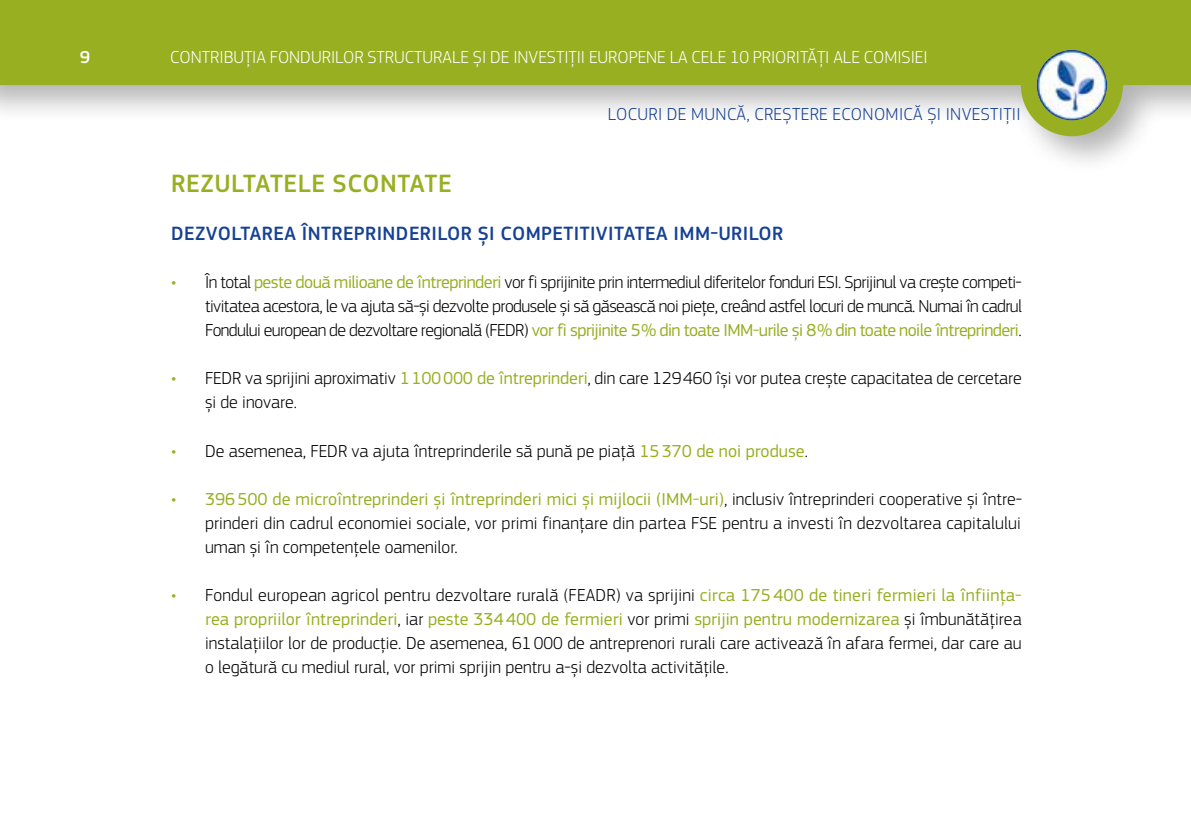
<style>
.page{position:relative;width:1191px;height:840px;background:#fff}
.page>*{position:absolute;margin:0;border:0;box-sizing:border-box;transform-origin:0 0}
.t1{font:500 26px "EC Square Sans Pro";letter-spacing:.02em;color:#98af22}
.t2{font:500 20px "EC Square Sans Pro";letter-spacing:.02em;color:#164194}
.t3{font:300 18px/24px "EC Square Sans Pro";color:#000;text-align:justify}
.t4{font:300 18px "EC Square Sans Pro";color:#fff}
.t5{font:300 18px "EC Square Sans Pro";letter-spacing:.02em;color:#164194}
.t6{font:500 18px "EC Square Sans Pro";color:#fff}
.s1{font-size:20px;color:#98af22}
.s2{font-weight:400;color:#98af22}
</style>
<div class="page">
<div style="left:0;top:0;width:1191px;height:174px;background:#000;opacity:.3"></div>
<div style="left:0;top:0;width:1191px;height:85px;background:#98af22"></div>
<div style="left:1020px;top:34px;width:103px;height:102px;background:#98af22;border-radius:50%"></div>
<img style="left:1036px;top:50px;width:71px;height:70px">
<p class="t6" style="left:80px;top:47px;width:12px">9</p>
<p class="t4" style="left:170px;top:47px;width:759px">CONTRIBUȚIA FONDURILOR STRUCTURALE ȘI DE INVESTIȚII EUROPENE LA CELE 10 PRIORITĂȚI ALE COMISIEI</p>
<p class="t5" style="left:608px;top:104px;width:414px">LOCURI DE MUNCĂ, CREȘTERE ECONOMICĂ ȘI INVESTIȚII</p>
<h1 class="t1" style="left:171px;top:168px;width:282px">REZULTATELE SCONTATE</h1>
<p class="t2" style="left:171px;top:222px;width:613px">DEZVOLTAREA ÎNTREPRINDERILOR ȘI COMPETITIVITATEA IMM-URILOR</p>
<p class="t3" style="left:205px;top:270px;width:818px;text-indent:-34px"><span class="s1">•</span> În total <span class="s2">peste două milioane de întreprinderi</span> vor fi sprijinite prin intermediul diferitelor fonduri ESI. Sprijinul va crește competi&shy;tivitatea acestora, le va ajuta să-și dezvolte produsele și să găsească noi piețe, creând astfel locuri de muncă. Numai în cadrul Fondului european de dezvoltare regională (FEDR) <span class="s2">vor fi sprijinite 5% din toate IMM-urile și 8% din toate noile întreprinderi</span>.</p>
<p class="t3" style="left:205px;top:366px;width:818px;text-indent:-34px"><span class="s1">•</span> FEDR va sprijini aproximativ <span class="s2">1100000 de întreprinderi</span>, din care 129460 își vor putea crește capacitatea de cercetare și de inovare.</p>
<p class="t3" style="left:171px;top:438px;width:638px"><span class="s1">•</span> De asemenea, FEDR va ajuta întreprinderile să pună pe piață <span class="s2">15370 de noi produse</span>.</p>
<p class="t3" style="left:205px;top:486px;width:818px;text-indent:-34px"><span class="s1">•</span> <span class="s2">396500 de microîntreprinderi și întreprinderi mici și mijlocii (IMM-uri)</span>, inclusiv întreprinderi cooperative și între&shy;prinderi din cadrul economiei sociale, vor primi finanțare din partea FSE pentru a investi în dezvoltarea capitalului uman și în competențele oamenilor.</p>
<p class="t3" style="left:205px;top:582px;width:818px;text-indent:-34px"><span class="s1">•</span> Fondul european agricol pentru dezvoltare rurală (FEADR) va sprijini <span class="s2">circa 175400 de tineri fermieri la înființa&shy;rea propriilor întreprinderi</span>, iar <span class="s2">peste 334400 de fermieri</span> vor primi <span class="s2">sprijin pentru modernizarea</span> și îmbunătățirea instalațiilor lor de producție. De asemenea, 61000 de antreprenori rurali care activează în afara fermei, dar care au o -legătură cu mediul rural, vor primi sprijin pentru a-și dezvolta activitățile.</p>
</div>
